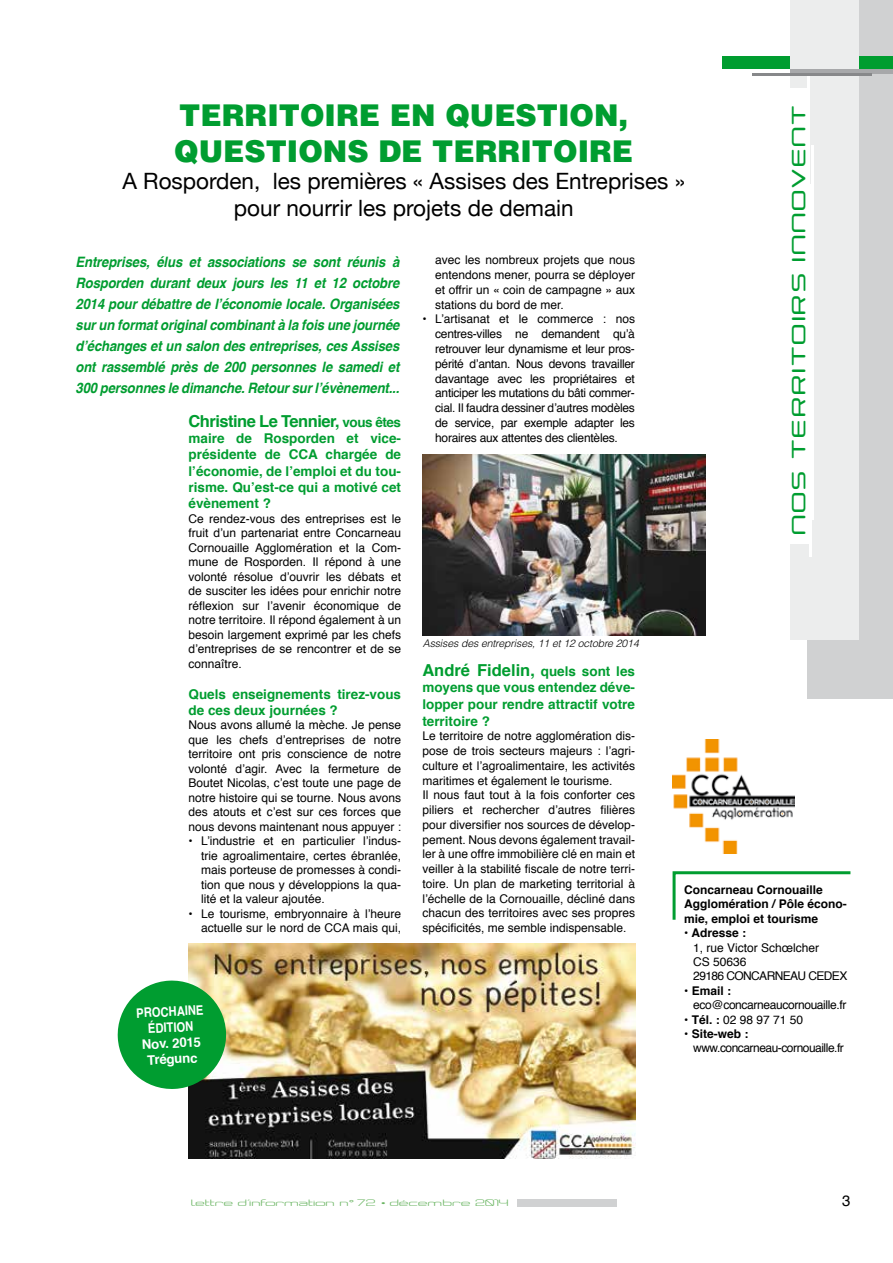
<style>
.page{position:relative;width:893px;height:1263px;background:#fff}
.page>*{position:absolute;margin:0;border:0;box-sizing:border-box;transform-origin:0 0}
.t1{font:900 30px/36px "Helvetica";color:#009d30}
.t2{font:22.5px/27px "Helvetica Neue";color:#000;text-align:center}
.t3{font:500 16.8px "Neogrey";letter-spacing:.05em;color:#009d30;scale:1.43 1}
.t4{font:700 16.5px "Helvetica";letter-spacing:-.03em;color:#009d30}
.t5{font:700 16.5px "Helvetica";color:#009d30}
.t6{font:15px "Helvetica";color:#000}
.t7{font:italic 700 14.4px/21px "Helvetica";letter-spacing:-.01em;color:#009d30;text-align:justify;scale:.91 1}
.t8{font:700 13.5px/16.4px "Helvetica";color:#009d30;text-align:justify}
.t9{font:700 13.2px/15.9px "Helvetica";color:#fff;text-align:center;scale:.85 1}
.t10{font:12px/14.7px "Helvetica";color:#000;text-align:justify}
.t11{font:700 12px/14.4px "Helvetica";color:#000}
.t12{font:12px "Helvetica";letter-spacing:-.04em;color:#000}
.t13{font:12px "Helvetica";letter-spacing:-.03em;color:#000}
.t14{font:italic 300 10.5px "Helvetica";letter-spacing:-.01em;color:#000}
.t15{font:8.1px "Neogrey";color:#69b461;scale:1.67 1}
.s1{font-size:13.5px}
.s2{font-weight:700}
</style>
<div class="page">
<div style="left:517px;top:1199px;width:100px;height:7px;background:#d0d1d2"></div>
<div style="left:807px;top:0;width:86px;height:699px;background:#d0d1d2"></div>
<div style="left:723px;top:57px;width:170px;height:12px;background:#009d30"></div>
<div style="left:790px;top:0;width:69px;height:639px;background:#eceded"></div>
<div style="left:790px;top:69px;width:103px;height:5px;background:#a7a8aa"></div>
<hr style="left:752px;top:74px;width:119px;height:2px;background:#87888a">
<div style="left:790px;top:89px;width:17px;height:455px;background:#fff"></div>
<hr style="left:807px;top:76px;width:3px;height:468px;background:#fff">
<hr style="left:810px;top:184px;width:2px;height:372px;background:#fff">
<hr style="left:812px;top:146px;width:2px;height:374px;background:#fff">
<svg style="left:672px;top:871px;width:179px;height:49px"></svg>
<img style="left:673px;top:740px;width:122px;height:113px">
<img style="left:189px;top:944px;width:446px;height:215px">
<svg style="left:117px;top:979px;width:111px;height:111px;background:#38ad58"></svg>
<img style="left:422px;top:454px;width:283px;height:182px">
<h1 class="t1" style="left:174px;top:97px;width:460px">TERRITOIRE EN QUESTION,<br>QUESTIONS DE TERRITOIRE</h1>
<h2 class="t2" style="left:122px;top:167px;width:564px">A Rosporden, les premières « Assises des Entreprises » pour nourrir les projets de demain</h2>
<h3 class="t3" style="left:788px;top:534px;width:303px;rotate:-90deg">NOS TERRITOIRS INNOVENT</h3>
<p class="t10" style="left:435px;top:253px;width:201px">avec les nombreux projets que nous entendons mener, pourra se déployer et offrir un « coin de campagne » aux stations du bord de mer.</p>
<p class="t10" style="left:435px;top:312px;width:201px;text-indent:-13px">• L’artisanat et le commerce : nos centres-villes ne demandent qu’à retrouver leur dynamisme et leur pros&shy;périté d’antan. Nous devons travailler davantage avec les propriétaires et anticiper les mutations du bâti commer&shy;cial. Il faudra dessiner d’autres modèles de service, par exemple adapter les horaires aux attentes des clientèles.</p>
<p class="t7" style="left:76px;top:251px;width:357px">Entreprises, élus et associations se sont réunis à Rosporden durant deux jours les 11 et 12 octobre 2014 pour débattre de l’économie locale. Organisées sur un format original combinant à la fois une journée d’échanges et un salon des entreprises, ces Assises ont rassemblé près de 200 personnes le samedi et 300 personnes le dimanche. Retour sur l’évènement...</p>
<h3 class="t4" style="left:189px;top:408px;width:214px">Christine Le Tennier, <span class="s1">vous êtes</span></h3>
<p class="t8" style="left:189px;top:430px;width:214px">maire de Rosporden et vice&shy;présidente de CCA chargée de l’économie, de l’emploi et du tou&shy;risme. Qu’est-ce qui a motivé cet évènement ?</p>
<p class="t10" style="left:189px;top:512px;width:214px">Ce rendez-vous des entreprises est le fruit d’un partenariat entre Concarneau Cornouaille Agglomération et la Com&shy;mune de Rosporden. Il répond à une volonté résolue d’ouvrir les débats et de susciter les idées pour enrichir notre réflexion sur l’avenir économique de notre territoire. Il répond également à un besoin largement exprimé par les chefs d’entreprises de se rencontrer et de se connaître.</p>
<p class="t8" style="left:189px;top:686px;width:214px">Quels enseignements tirez-vous de ces deux journées ?</p>
<p class="t10" style="left:189px;top:718px;width:214px">Nous avons allumé la mèche. Je pense que les chefs d’entreprises de notre territoire ont pris conscience de notre volonté d’agir. Avec la fermeture de Boutet Nicolas, c’est toute une page de notre histoire qui se tourne. Nous avons des atouts et c’est sur ces forces que nous devons maintenant nous appuyer :</p>
<p class="t10" style="left:201px;top:834px;width:201px;text-indent:-13px">• L’industrie et en particulier l’indus&shy;trie agroalimentaire, certes ébranlée, mais porteuse de promesses à condi&shy;tion que nous y développions la qua&shy;lité et la valeur ajoutée.</p>
<p class="t10" style="left:189px;top:907px;width:214px;text-align:right">• Le tourisme, embryonnaire à l’heure actuelle sur le nord de CCA mais qui,</p>
<p class="t14" style="left:423px;top:637px;width:218px">Assises des entreprises, 11 et 12 octobre 2014</p>
<h3 class="t5" style="left:422px;top:657px;width:214px">André Fidelin, <span class="s1">quels sont les</span></h3>
<p class="t8" style="left:422px;top:680px;width:214px">moyens que vous entendez déve&shy;lopper pour rendre attractif votre territoire ?</p>
<p class="t10" style="left:422px;top:729px;width:214px;text-align:left">Le territoire de notre agglomération dis&shy;pose de trois secteurs majeurs : l’agri&shy;culture et l’agroalimentaire, les activités maritimes et également le tourisme.<br>Il nous faut tout à la fois conforter ces piliers et rechercher d’autres filières pour diversifier nos sources de dévelop&shy;pement. Nous devons également travail&shy;ler à une offre immobilière clé en main et veiller à la stabilité fiscale de notre terri&shy;toire. Un plan de marketing territorial à l’échelle de la Cornouaille, décliné dans chacun des territoires avec ses propres spécificités, me semble indispensable.</p>
<p class="t11" style="left:684px;top:883px;width:164px">Concarneau Cornouaille<br>Agglomération / Pôle écono&shy;mie, emploi et tourisme</p>
<p class="t11" style="left:684px;top:926px;width:63px">• Adresse :</p>
<p class="t10" style="left:693px;top:941px;width:156px;text-align:left">1, rue Victor Schœlcher<br>CS 50636<br>29186 CONCARNEAU CEDEX</p>
<p class="t11" style="left:684px;top:983px;width:48px">• Email :</p>
<p class="t13" style="left:693px;top:996px;width:155px">eco@concarneaucornouaille.fr</p>
<p class="t10" style="left:684px;top:1012px;width:120px"><span class="s2">• Tél. :</span> 02 98 97 71 50</p>
<p class="t11" style="left:684px;top:1027px;width:66px">• Site-web :</p>
<p class="t12" style="left:693px;top:1039px;width:152px">www.concarneau-cornouaille.fr</p>
<p class="t9" style="left:136px;top:1005px;width:81px;rotate:-3deg">PROCHAINE<br>ÉDITION<br>Nov. 2015<br>Trégunc</p>
<p class="t15" style="left:191px;top:1197px;width:192px">lettre d’information n° 72 • décembre 2014</p>
<p class="t6" style="left:842px;top:1189px;width:10px">3</p>
</div>
